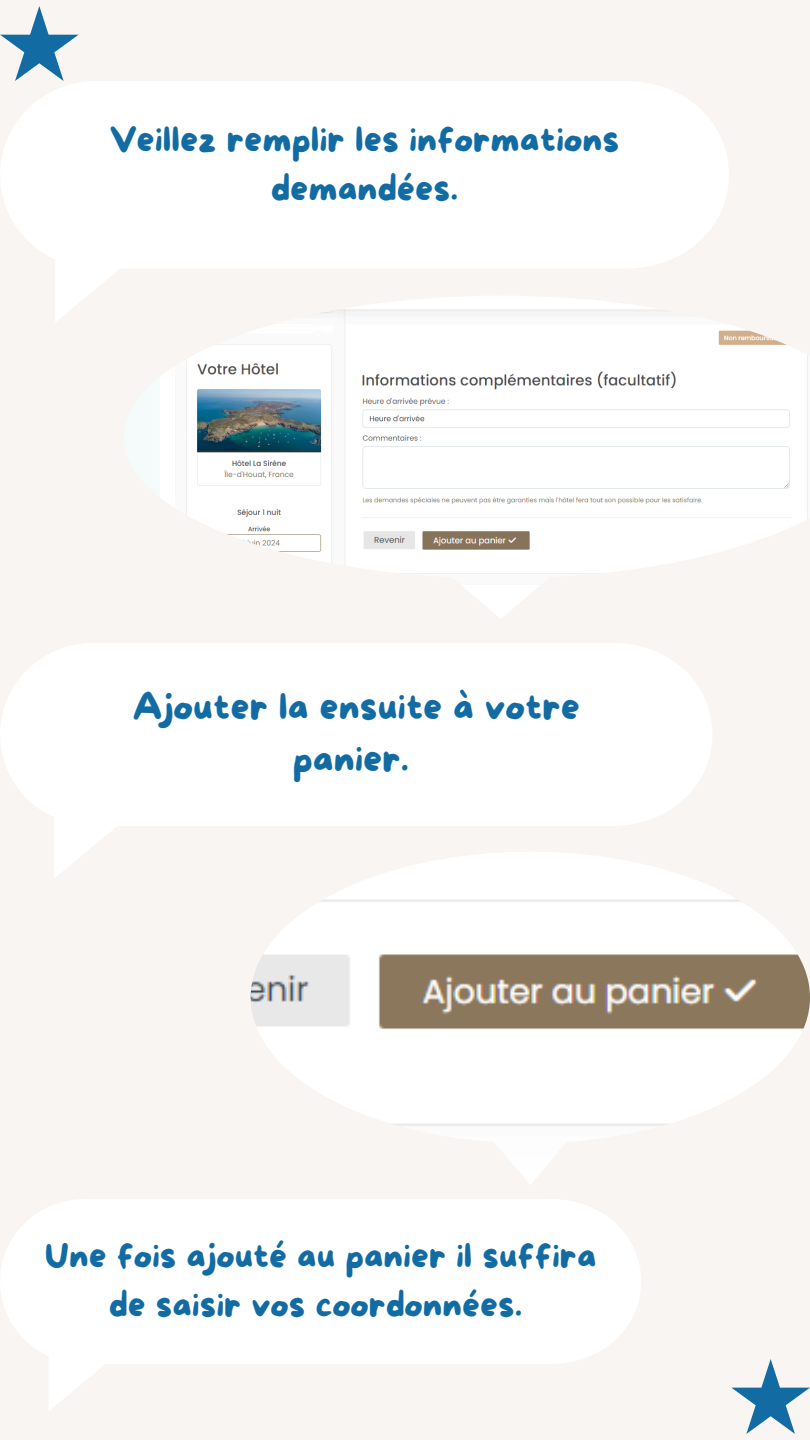
<style>
.page{position:relative;width:810px;height:1440px;background:#f9f5f2}
.page>*{position:absolute;margin:0;border:0;box-sizing:border-box;transform-origin:0 0}
.t1{font:37.5px/52.1px "More Sugar";color:#126ba2;text-align:center}
.t2{font:35.6px/49.6px "More Sugar";color:#126ba2;text-align:center}
.t3{font:34.9px/48.8px "More Sugar";color:#126ba2;text-align:center}
</style>
<div class="page">
<div style="left:0;top:643px;width:712px;height:183px;background:#fff"></div>
<div style="left:0;top:1199px;width:641px;height:165px;background:#fff"></div>
<div style="left:0;top:81px;width:729px;height:188px;background:#fff"></div>
<img style="left:160px;top:296px;width:647px;height:277px">
<img style="left:251px;top:852px;width:559px;height:290px">
<svg style="left:731px;top:1359px;width:79px;height:75px"></svg>
<svg style="left:0;top:6px;width:79px;height:75px"></svg>
<h1 class="t2" style="left:110px;top:117px;width:511px">Veillez remplir les informations demandées.</h1>
<h1 class="t1" style="left:132px;top:683px;width:449px">Ajouter la ensuite à votre panier.</h1>
<h1 class="t3" style="left:45px;top:1234px;width:553px">Une fois ajouté au panier il suffira de saisir vos coordonnées.</h1>
</div>
